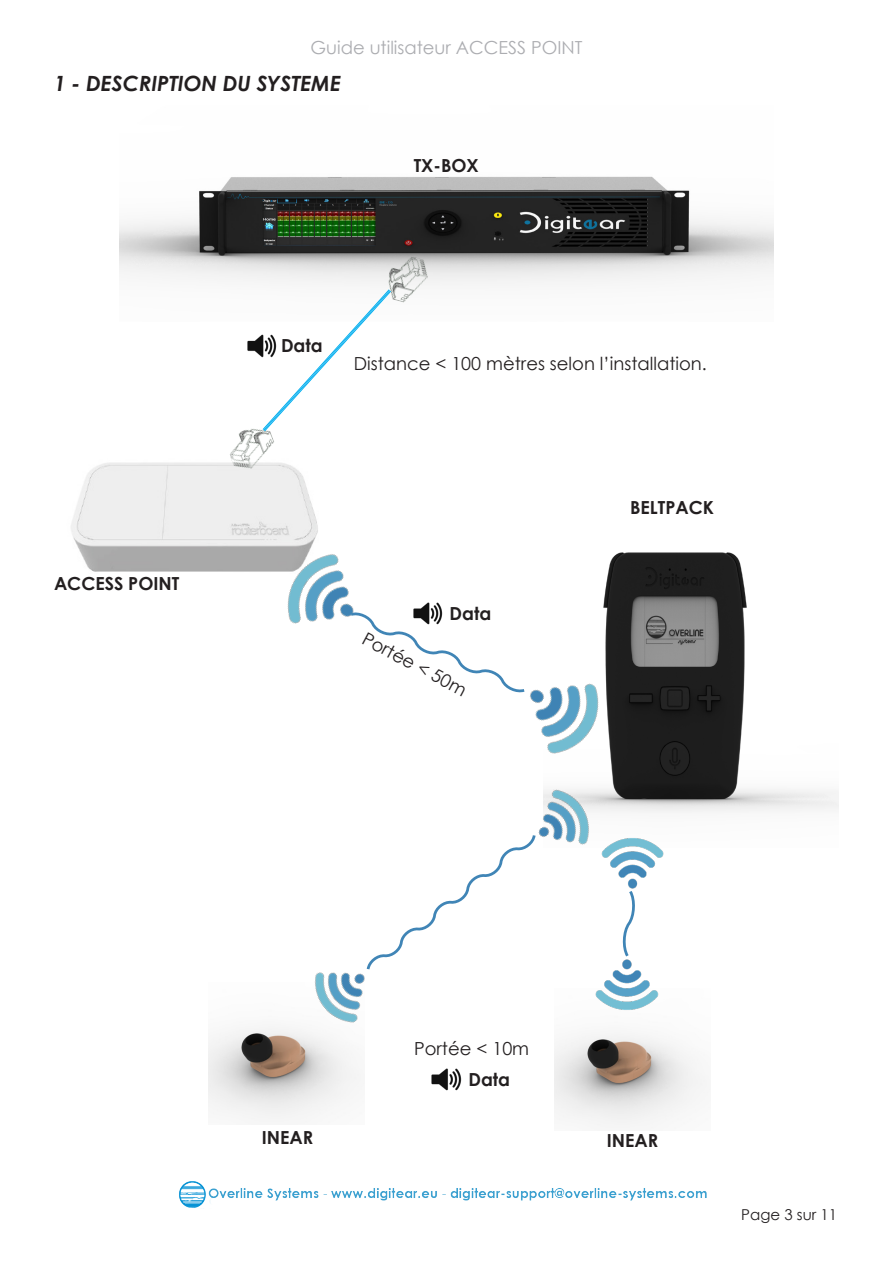
<style>
.page{position:relative;width:893px;height:1263px;background:#fff}
.page>*{position:absolute;margin:0;border:0;box-sizing:border-box;transform-origin:0 0}
.TITRE_1{font:italic 700 21px "Century Gothic";color:#231f20}
.TEXTE{font:18px "Century Gothic";color:#231f20}
.TEXTE-2{font:700 18px "Century Gothic";color:#231f20}
.t1{font:18px "Century Gothic";color:#acadb1}
.t2{font:15px "Century Gothic";color:#231f20}
</style>
<div class="page">
<img style="left:179px;top:1181px;width:528px;height:27px">
<img style="left:120px;top:176px;width:653px;height:109px">
<img style="left:603px;top:552px;width:236px;height:261px">
<img style="left:208px;top:1028px;width:151px;height:91px">
<img style="left:71px;top:462px;width:247px;height:110px">
<img style="left:530px;top:650px;width:87px;height:119px">
<img style="left:266px;top:536px;width:88px;height:88px">
<svg style="left:348px;top:612px;width:177px;height:81px"></svg>
<img style="left:298px;top:972px;width:67px;height:63px">
<svg style="left:366px;top:847px;width:154px;height:123px"></svg>
<img style="left:520px;top:778px;width:85px;height:73px">
<img style="left:247px;top:334px;width:15px;height:23px">
<img style="left:431px;top:1068px;width:30px;height:23px">
<img style="left:412px;top:602px;width:30px;height:26px">
<img style="left:222px;top:429px;width:70px;height:45px">
<img style="left:377px;top:251px;width:55px;height:52px">
<svg style="left:262px;top:288px;width:130px;height:144px"></svg>
<img style="left:554px;top:1034px;width:151px;height:91px">
<img style="left:595px;top:959px;width:64px;height:51px">
<svg style="left:623px;top:891px;width:12px;height:66px"></svg>
<img style="left:600px;top:830px;width:64px;height:59px">
<p class="t1" style="left:310px;top:35px;width:274px">Guide utilisateur ACCESS POINT</p>
<p class="TITRE_1" style="left:54px;top:68px;width:289px">1 - DESCRIPTION DU SYSTEME</p>
<p class="TEXTE-2" style="left:54px;top:570px;width:127px">ACCESS POINT</p>
<p class="TEXTE-2" style="left:414px;top:152px;width:67px">TX-BOX</p>
<p class="TEXTE-2" style="left:281px;top:332px;width:43px">Data</p>
<p class="TEXTE" style="left:354px;top:351px;width:354px">Distance &lt; 100 mètres selon l’installation.</p>
<p class="TEXTE-2" style="left:450px;top:600px;width:43px">Data</p>
<p class="TEXTE" style="left:370px;top:626px;width:117px;rotate:28deg">Portée &lt; 50m</p>
<p class="TEXTE-2" style="left:630px;top:493px;width:85px">BELTPACK</p>
<p class="TEXTE" style="left:414px;top:1035px;width:117px">Portée &lt; 10m</p>
<p class="TEXTE-2" style="left:468px;top:1065px;width:43px">Data</p>
<p class="TEXTE-2" style="left:262px;top:1123px;width:53px">INEAR</p>
<p class="TEXTE-2" style="left:607px;top:1126px;width:53px">INEAR</p>
<p class="t2" style="left:741px;top:1204px;width:97px">Page 3 sur 11</p>
</div>
